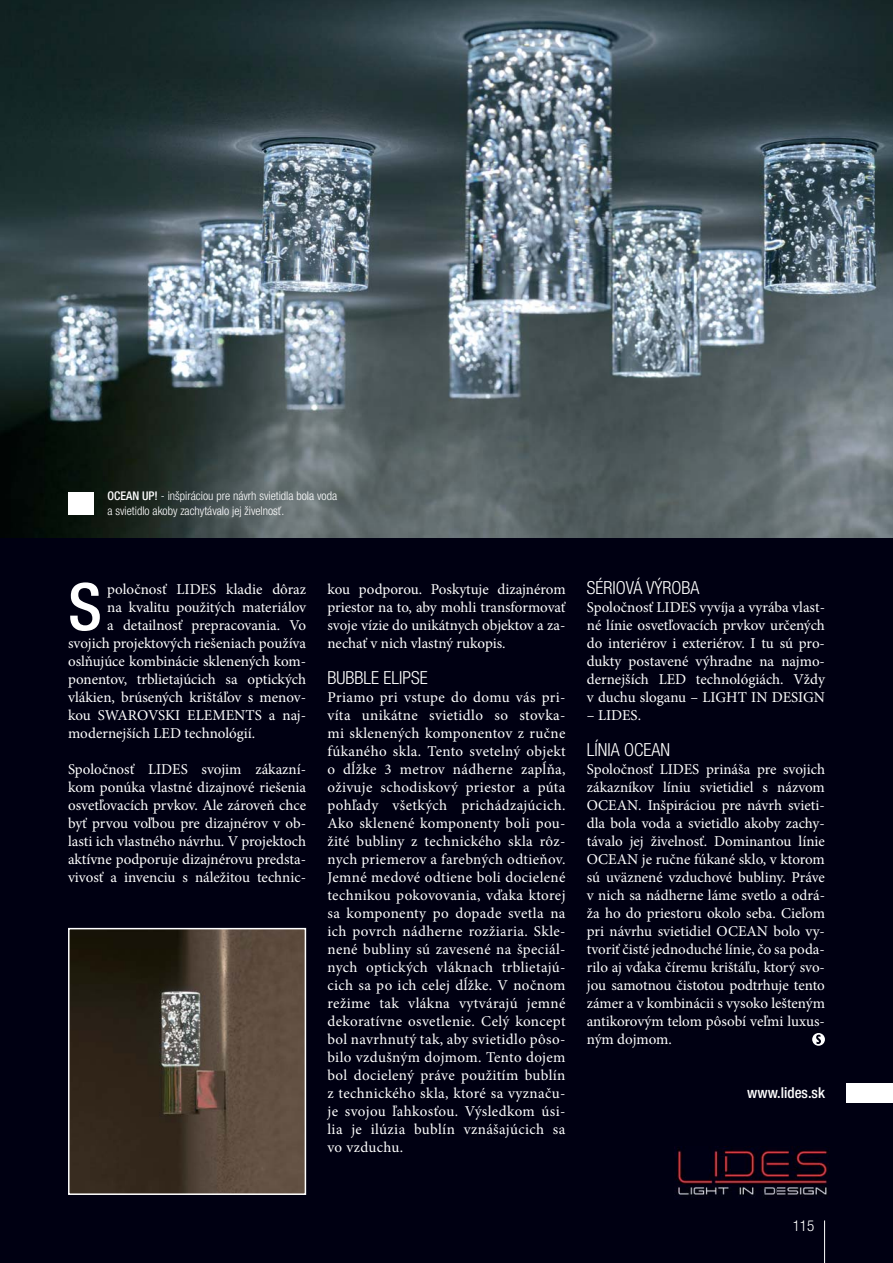
<style>
.page{position:relative;width:893px;height:1263px;background:#000012}
.page>*{position:absolute;margin:0;border:0;box-sizing:border-box;transform-origin:0 0}
.t1{font:500 condensed 65.4px "Helvetica Neue LT Com";color:#fff}
.t2{font:300 condensed 18px "Helvetica Neue LT Com";color:#fff}
.t3{font:15px/18px "Minion Pro";color:#fff;text-align:justify}
.t4{font:500 condensed 15px "Helvetica Neue LT Com";color:#fff}
.t5{font:300 condensed 15px "Helvetica Neue LT Com";color:#fff}
.t6{font:300 condensed 12px/14.4px "Helvetica Neue LT Com";color:#fff}
.s1{font-weight:500}
</style>
<div class="page">
<img style="left:677px;top:1146px;width:151px;height:49px">
<img style="left:0;top:0;width:893px;height:537px">
<img style="left:71px;top:931px;width:232px;height:261px">
<div style="left:68px;top:928px;width:238px;height:267px;border:2px solid #fff"></div>
<div style="left:846px;top:1083px;width:47px;height:19px;background:#fff"></div>
<svg style="left:812px;top:1033px;width:13px;height:13px"></svg>
<hr style="left:824px;top:1220px;width:1px;height:43px;background:#fff">
<div style="left:68px;top:491px;width:26px;height:23px;background:#fff"></div>
<p class="t6" style="left:108px;top:490px;width:231px"><span class="s1">OCEAN UP!</span> - inšpiráciou pre návrh svietidla bola voda a svietidlo akoby zachytávalo jej živelnosť.</p>
<h1 class="t1" style="left:68px;top:583px;width:35px">S</h1>
<p class="t3" style="left:107px;top:582px;width:200px">poločnosť LIDES kladie dôraz</p>
<p class="t3" style="left:107px;top:600px;width:200px">na kvalitu použitých materiálov</p>
<p class="t3" style="left:107px;top:618px;width:200px">a detailnosť prepracovania. Vo</p>
<p class="t3" style="left:68px;top:636px;width:240px">svojich projektových riešeniach používa</p>
<p class="t3" style="left:68px;top:654px;width:240px">oslňujúce kombinácie sklenených kom-</p>
<p class="t3" style="left:68px;top:672px;width:240px">ponentov, trblietajúcich sa optických</p>
<p class="t3" style="left:68px;top:690px;width:240px">vlákien, brúsených krištáľov s menov-</p>
<p class="t3" style="left:68px;top:708px;width:240px">kou SWAROVSKI ELEMENTS a naj-</p>
<p class="t3" style="left:68px;top:726px;width:189px">modernejších LED technológií.</p>
<p class="t3" style="left:68px;top:762px;width:240px">Spoločnosť LIDES svojim zákazní&shy;kom ponúka vlastné dizajnové riešenia osvetľovacích prvkov. Ale zároveň chce byť prvou voľbou pre dizajnérov v ob&shy;lasti ich vlastného návrhu. V projektoch aktívne podporuje dizajnérovu predsta&shy;vivosť a invenciu s náležitou technic-</p>
<p class="t3" style="left:327px;top:582px;width:240px">kou podporou. Poskytuje dizajnérom priestor na to, aby mohli transformovať svoje vízie do unikátnych objektov a za&shy;nechať v nich vlastný rukopis.</p>
<p class="t2" style="left:327px;top:671px;width:102px">BUBBLE ELIPSE</p>
<p class="t3" style="left:327px;top:690px;width:240px">Priamo pri vstupe do domu vás pri&shy;víta unikátne svietidlo so stovka&shy;mi sklenených komponentov z ručne fúkaného skla. Tento svetelný objekt o dĺžke 3 metrov nádherne zapĺňa, oživuje schodiskový priestor a púta pohľady všetkých prichádzajúcich.<br>Ako sklenené komponenty boli pou&shy;žité bubliny z technického skla rôz&shy;nych priemerov a farebných odtieňov.<br>Jemné medové odtiene boli docielené technikou pokovovania, vďaka ktorej sa komponenty po dopade svetla na ich povrch nádherne rozžiaria. Skle&shy;nené bubliny sú zavesené na špeciál&shy;nych optických vláknach trblietajú&shy;cich sa po ich celej dĺžke. V nočnom režime tak vlákna vytvárajú jemné dekoratívne osvetlenie. Celý koncept bol navrhnutý tak, aby svietidlo pôso&shy;bilo vzdušným dojmom. Tento dojem bol docielený práve použitím bublín z technického skla, ktoré sa vyznaču&shy;je svojou ľahkosťou. Výsledkom úsi&shy;lia je ilúzia bublín vznášajúcich sa vo vzduchu.</p>
<p class="t2" style="left:587px;top:581px;width:114px">SÉRIOVÁ VÝROBA</p>
<p class="t3" style="left:587px;top:600px;width:240px">Spoločnosť LIDES vyvíja a vyrába vlast&shy;né línie osvetľovacích prvkov určených do interiérov i exteriérov. I tu sú pro&shy;dukty postavené výhradne na najmo&shy;dernejších LED technológiách. Vždy v duchu sloganu – LIGHT IN DESIGN</p>
<p class="t3" style="left:587px;top:708px;width:56px">– LIDES.</p>
<p class="t2" style="left:587px;top:743px;width:85px">LÍNIA OCEAN</p>
<p class="t3" style="left:587px;top:762px;width:240px">Spoločnosť LIDES prináša pre svojich zákazníkov líniu svietidiel s názvom OCEAN. Inšpiráciou pre návrh svieti&shy;dla bola voda a svietidlo akoby zachy&shy;távalo jej živelnosť. Dominantou línie OCEAN je ručne fúkané sklo, v ktorom sú uväznené vzduchové bubliny. Práve v nich sa nádherne láme svetlo a odrá&shy;ža ho do priestoru okolo seba. Cieľom pri návrhu svietidiel OCEAN bolo vy&shy;tvoriť čisté jednoduché línie, čo sa poda&shy;rilo aj vďaka číremu krištáľu, ktorý svo&shy;jou samotnou čistotou podtrhuje tento zámer a v kombinácii s vysoko lešteným antikorovým telom pôsobí veľmi luxus&shy;ným dojmom.</p>
<p class="t4" style="left:747px;top:1087px;width:79px">www.lides.sk</p>
<p class="t5" style="left:793px;top:1220px;width:23px">115</p>
</div>
